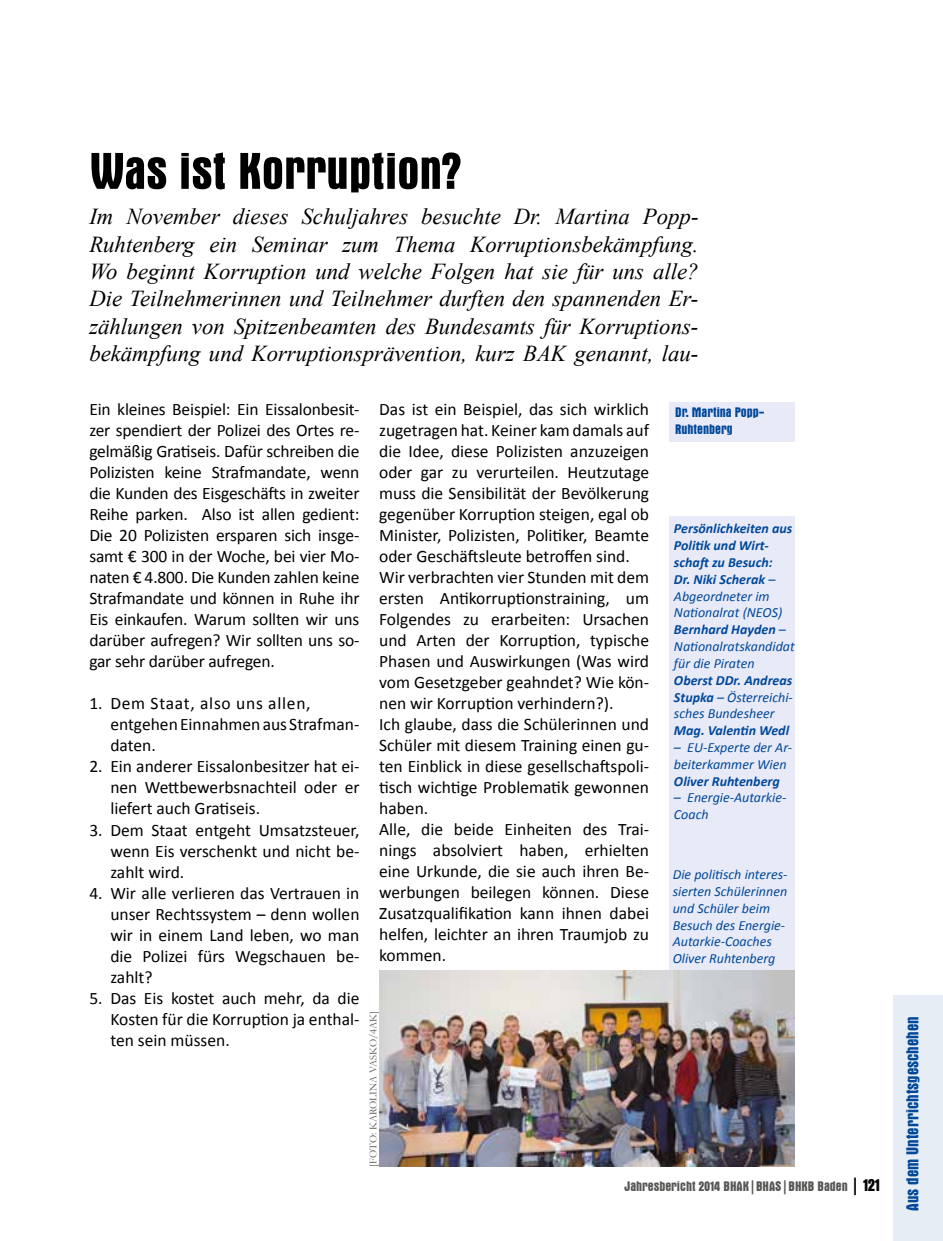
<style>
.page{position:relative;width:943px;height:1241px;background:#fff}
.page>*{position:absolute;margin:0;border:0;box-sizing:border-box;transform-origin:0 0}
.t1{font:700 condensed 52.5px "Aurora BT";color:#000}
.t2{font:italic 22.75px/27.3px "Times New Roman";color:#000;text-align:justify}
.t3{font:17.5px/21px "Calibri";color:#000;text-align:justify}
.t4{font:700 condensed 17.5px "Aurora BT";color:#00489a}
.t5{font:italic 700 14px/16.8px "Calibri";color:#00489a}
.t6{font:italic 14px/16.8px "Calibri";color:#00489a}
.t7{font:700 condensed 14px "Aurora BT";color:#575756}
.t8{font:700 condensed 14px/16.8px "Aurora BT";color:#00489a}
.t9{font:10.5px "Garamond";color:#575756}
.s1{font-weight:400}
.s2{font-weight:700}
.s3{font-size:17.5px;color:#000}
</style>
<div class="page">
<div style="left:893px;top:995px;width:50px;height:245px;background:#e6edf5"></div>
<div style="left:669px;top:516px;width:125px;height:460px;background:#e9eaf7"></div>
<div style="left:669px;top:402px;width:125px;height:39px;background:#e9eaf7"></div>
<img style="left:379px;top:970px;width:415px;height:196px">
<p class="t1" style="left:90px;top:141px;width:372px">Was ist Korruption?</p>
<p class="t2" style="left:89px;top:202px;width:610px">Im November dieses Schuljahres besuchte Dr. Martina Popp-Ruhtenberg ein Seminar zum Thema Korruptionsbekämpfung.<br>Wo beginnt Korruption und welche Folgen hat sie für uns alle?<br>Die Teilnehmerinnen und Teilnehmer durften den spannenden Er&shy;zählungen von Spitzenbeamten des Bundesamts für Korruptions&shy;bekämpfung und Korruptionsprävention, kurz BAK genannt, lau-</p>
<p class="t3" style="left:379px;top:398px;width:271px;text-align:left">Das ist ein Beispiel, das sich wirklich zugetragen hat. Keiner kam damals auf die Idee, diese Polizisten anzuzeigen oder gar zu verurteilen. Heutzutage muss die Sensibilität der Bevölkerung gegenüber Korruption steigen, egal ob Minister, Polizisten, Politiker, Beamte oder Geschäftsleute betroffen sind.<br>Wir verbrachten vier Stunden mit dem ersten Antikorruptionstraining, um Folgendes zu erarbeiten: Ursachen und Arten der Korruption, typische Phasen und Auswirkungen (Was wird vom Gesetzgeber geahndet? Wie kön&shy;nen wir Korruption verhindern?).<br>Ich glaube, dass die Schülerinnen und Schüler mit diesem Training einen gu&shy;ten Einblick in diese gesellschaftspoli&shy;tisch wichtige Problematik gewonnen haben.<br>Alle, die beide Einheiten des Trai&shy;nings absolviert haben, erhielten eine Urkunde, die sie auch ihren Be&shy;werbungen beilegen können. Diese Zusatzqualifikation kann ihnen dabei helfen, leichter an ihren Traumjob zu kommen.</p>
<p class="t8" style="left:675px;top:403px;width:91px">Dr. Martina Popp-<br>Ruhtenberg</p>
<p class="t3" style="left:89px;top:399px;width:272px">Ein kleines Beispiel: Ein Eissalonbesit&shy;zer spendiert der Polizei des Ortes re&shy;gelmäßig Gratiseis. Dafür schreiben die Polizisten keine Strafmandate, wenn die Kunden des Eisgeschäfts in zweiter Reihe parken. Also ist allen gedient:<br>Die 20 Polizisten ersparen sich insge&shy;samt € 300 in der Woche, bei vier Mo&shy;naten € 4.800. Die Kunden zahlen keine Strafmandate und können in Ruhe ihr Eis einkaufen. Warum sollten wir uns darüber aufregen? Wir sollten uns so&shy;gar sehr darüber aufregen.</p>
<p class="t3" style="left:110px;top:693px;width:251px;text-align:left;text-indent:-21px">1. Dem Staat, also uns allen, entgehen Einnahmen aus Strafman&shy;daten.</p>
<p class="t3" style="left:110px;top:756px;width:251px;text-indent:-21px">2. Ein anderer Eissalonbesitzer hat ei&shy;nen Wettbewerbsnachteil oder er liefert auch Gratiseis.</p>
<p class="t3" style="left:110px;top:819px;width:251px;text-indent:-21px">3. Dem Staat entgeht Umsatzsteuer, wenn Eis verschenkt und nicht be&shy;zahlt wird.</p>
<p class="t3" style="left:110px;top:882px;width:251px;text-indent:-21px">4. Wir alle verlieren das Vertrauen in unser Rechtssystem – denn wollen wir in einem Land leben, wo man die Polizei fürs Wegschauen be&shy;zahlt?</p>
<p class="t3" style="left:110px;top:987px;width:251px;text-indent:-21px">5. Das Eis kostet auch mehr, da die Kosten für die Korruption ja enthal&shy;ten sein müssen.</p>
<p class="t5" style="left:674px;top:520px;width:122px">Persönlichkeiten aus<br>Politik und Wirt&shy;schaft zu Besuch:<br>Dr. Niki Scherak <span class="s1">–<br>Abgeordneter im<br>Nationalrat (NEOS)<br></span>Bernhard Hayden <span class="s1">–<br>Nationalratskandidat für die Piraten<br></span>Oberst DDr. Andreas<br>Stupka <span class="s1">– Österreichi&shy;sches Bundesheer<br></span>Mag. Valentin Wedl</p>
<p class="t6" style="left:674px;top:738px;width:120px">– EU-Experte der Ar&shy;beiterkammer Wien<br><span class="s2">Oliver Ruhtenberg</span></p>
<p class="t6" style="left:674px;top:788px;width:114px">– Energie-Autarkie-<br>Coach</p>
<p class="t6" style="left:672px;top:865px;width:116px">Die politisch interes&shy;sierten Schülerinnen und Schüler beim<br>Besuch des Energie-<br>Autarkie-Coaches<br>Oliver Ruhtenberg</p>
<p class="t9" style="left:366px;top:1166px;width:157px;rotate:-90deg">[FOTO: KAROLINA VASKO/4AK]</p>
<p class="t7" style="left:624px;top:1178px;width:257px">Jahresbericht 2014 BHAK|BHAS|BHKB Baden <span class="s3">| 121</span></p>
<p class="t4" style="left:902px;top:1210px;width:196px;rotate:-90deg">Aus dem Unterrichtsgeschehen</p>
</div>
